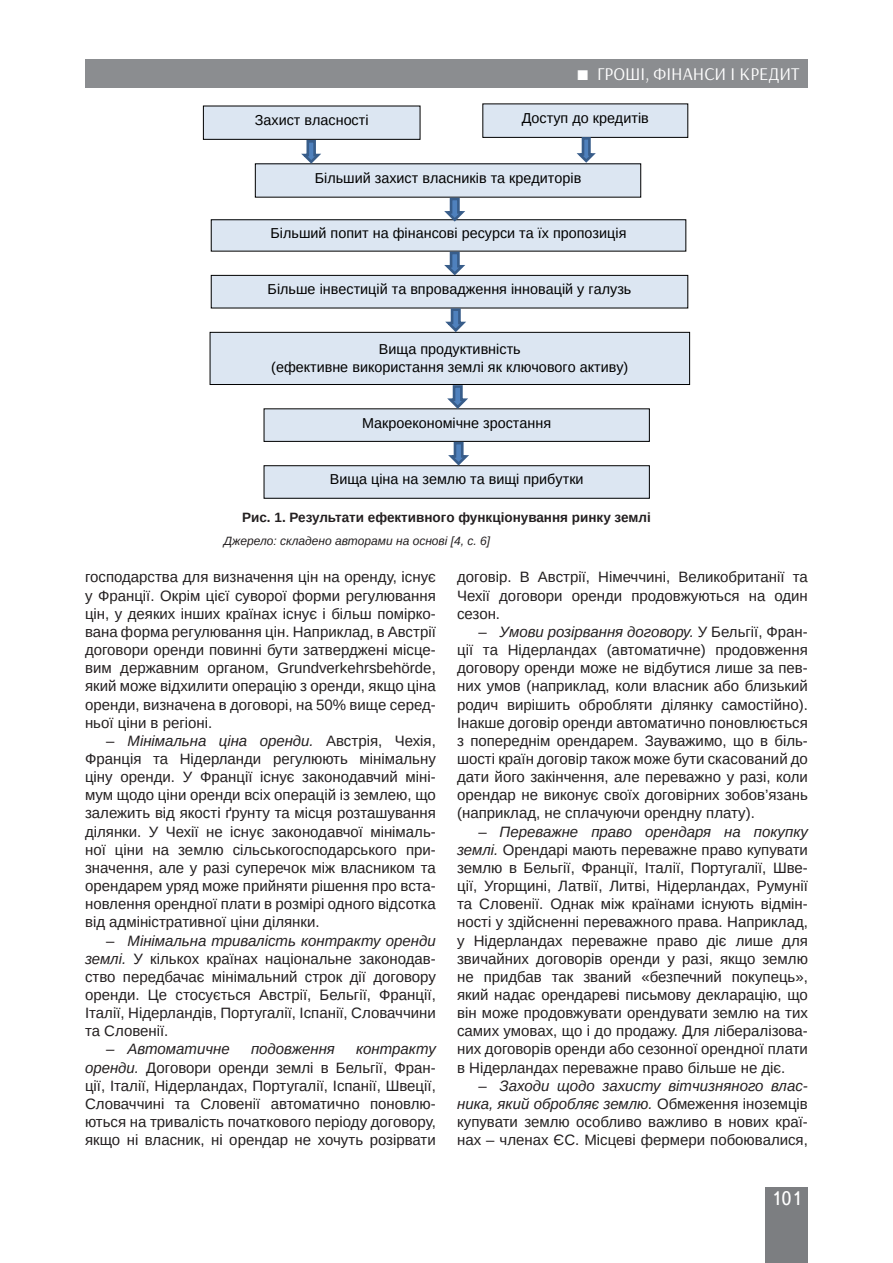
<style>
.page{position:relative;width:893px;height:1263px;background:#fff}
.page>*{position:absolute;margin:0;border:0;box-sizing:border-box;transform-origin:0 0}
.t1{font:19.5px "Ukrainian Text";color:#fff}
.t2{font:18px "Arsenal";color:#fff}
.Текст_основной_G{font:15px/18.1px "Arimo";color:#231f20;text-align:justify}
.Текст_основной_G-2{font:italic 15px "Arimo";color:#231f20}
.t3{font:14.4px/17.9px "Arimo";color:#000;text-align:center}
.Рисунок{font:700 13.5px "Arimo";color:#231f20}
.Джерело{font:italic 12px "Arimo";color:#231f20}
.s1{font-style:italic}
</style>
<div class="page">
<div style="left:765px;top:1187px;width:43px;height:76px;background:#7c7e81"></div>
<div style="left:85px;top:59px;width:723px;height:29px;background:#8b8d90"></div>
<div style="left:203px;top:106px;width:217px;height:33px;background:#dce6f2"></div>
<div style="left:203px;top:106px;width:218px;height:34px;border:1px solid #000"></div>
<div style="left:483px;top:104px;width:205px;height:33px;background:#dce6f2"></div>
<div style="left:482px;top:103px;width:206px;height:35px;border:1px solid #000"></div>
<div style="left:255px;top:164px;width:386px;height:33px;background:#dce6f2"></div>
<svg style="left:301px;top:139px;width:23px;height:26px"></svg>
<svg style="left:576px;top:136px;width:23px;height:29px"></svg>
<div style="left:211px;top:220px;width:475px;height:31px;background:#dce6f2"></div>
<div style="left:211px;top:275px;width:477px;height:33px;background:#dce6f2"></div>
<div style="left:211px;top:275px;width:477px;height:33px;border:1px solid #000"></div>
<div style="left:210px;top:332px;width:480px;height:52px;background:#dce6f2"></div>
<div style="left:210px;top:332px;width:480px;height:53px;border:1px solid #000"></div>
<div style="left:264px;top:409px;width:385px;height:32px;background:#dce6f2"></div>
<div style="left:264px;top:408px;width:386px;height:34px;border:1px solid #000"></div>
<div style="left:264px;top:466px;width:385px;height:32px;background:#dce6f2"></div>
<div style="left:264px;top:465px;width:386px;height:34px;border:1px solid #000"></div>
<svg style="left:444px;top:196px;width:24px;height:26px"></svg>
<svg style="left:448px;top:440px;width:24px;height:27px"></svg>
<svg style="left:447px;top:384px;width:24px;height:26px"></svg>
<svg style="left:445px;top:307px;width:24px;height:27px"></svg>
<svg style="left:444px;top:250px;width:24px;height:27px"></svg>
<p class="t2" style="left:597px;top:63px;width:204px">ГРОШІ, ФІНАНСИ І КРЕДИТ</p>
<p class="t3" style="left:255px;top:111px;width:115px">Захист власност³</p>
<p class="t3" style="left:522px;top:109px;width:129px">Доступ до кредит³в</p>
<p class="t3" style="left:315px;top:169px;width:268px">Б³льший захист власник³в та кредитор³в</p>
<p class="t3" style="left:271px;top:225px;width:357px">Б³льший попит на ф³нансов³ ресурси та ¿х пропозиц³я</p>
<p class="t3" style="left:268px;top:280px;width:365px">Б³льше ³нвестиц³й та впровадження ³нновац³й у галузь</p>
<p class="t3" style="left:271px;top:340px;width:359px">Вища продуктивн³сть<br>(ефективне використання земл³ як ключового активу)</p>
<p class="t3" style="left:362px;top:414px;width:190px">Макроеконом³чне зростання</p>
<p class="t3" style="left:330px;top:470px;width:255px">Вища ц³на на землю та вищ³ прибутки</p>
<p class="Рисунок" style="left:242px;top:508px;width:410px">Рис. 1. Результати ефективного функціонування ринку землі</p>
<p class="Джерело" style="left:224px;top:533px;width:268px">Джерело: складено авторами на основі [4, с. 6]</p>
<p class="Текст_основной_G" style="left:85px;top:568px;width:352px">господарства для визначення цін на оренду, існує у Франції. Окрім цієї суворої форми регулювання цін, у деяких інших країнах існує і більш помірко&shy;вана форма регулювання цін. Наприклад, в Австрії договори оренди повинні бути затверджені місце&shy;вим державним органом, Grundverkehrsbehörde, який може відхилити операцію з оренди, якщо ціна оренди, визначена в договорі, на 50% вище серед&shy;ньої ціни в регіоні.</p>
<p class="Текст_основной_G" style="left:85px;top:732px;width:352px;text-indent:21px">– <span class="s1">Мінімальна ціна оренди.</span> Австрія, Чехія, Франція та Нідерланди регулюють мінімальну ціну оренди. У Франції існує законодавчий міні&shy;мум щодо ціни оренди всіх операцій із землею, що залежить від якості ґрунту та місця розташування ділянки. У Чехії не існує законодавчої мінімаль&shy;ної ціни на землю сільськогосподарського при&shy;значення, але у разі суперечок між власником та орендарем уряд може прийняти рішення про вста&shy;новлення орендної плати в розмірі одного відсотка від адміністративної ціни ділянки.</p>
<p class="Текст_основной_G" style="left:85px;top:931px;width:352px;text-indent:21px">– <span class="s1">Мінімальна тривалість контракту оренди землі.</span> У кількох країнах національне законодав&shy;ство передбачає мінімальний строк дії договору оренди. Це стосується Австрії, Бельгії, Франції, Італії, Нідерландів, Португалії, Іспанії, Словаччини та Словенії.</p>
<p class="Текст_основной_G-2" style="left:106px;top:1039px;width:125px">– Автоматичне</p>
<p class="Текст_основной_G-2" style="left:251px;top:1039px;width:85px">подовження</p>
<p class="Текст_основной_G" style="left:85px;top:1040px;width:352px;text-indent:271px"><span class="s1">контракту оренди.</span> Договори оренди землі в Бельгії, Фран&shy;ції, Італії, Нідерландах, Португалії, Іспанії, Швеції, Словаччині та Словенії автоматично поновлю&shy;ються на тривалість початкового періоду договору, якщо ні власник, ні орендар не хочуть розірвати</p>
<p class="Текст_основной_G" style="left:457px;top:568px;width:352px">договір. В Австрії, Німеччині, Великобританії та Чехії договори оренди продовжуються на один сезон.</p>
<p class="Текст_основной_G" style="left:457px;top:623px;width:352px;text-indent:21px">– <span class="s1">Умови розірвання договору.</span> У Бельгії, Фран&shy;ції та Нідерландах (автоматичне) продовження договору оренди може не відбутися лише за пев&shy;них умов (наприклад, коли власник або близький родич вирішить обробляти ділянку самостійно).<br>Інакше договір оренди автоматично поновлюється з попереднім орендарем. Зауважимо, що в біль&shy;шості країн договір також може бути скасований до дати його закінчення, але переважно у разі, коли орендар не виконує своїх договірних зобов’язань (наприклад, не сплачуючи орендну плату).</p>
<p class="Текст_основной_G" style="left:457px;top:822px;width:352px;text-indent:21px">– <span class="s1">Переважне право орендаря на покупку землі.</span> Орендарі мають переважне право купувати землю в Бельгії, Франції, Італії, Португалії, Шве&shy;ції, Угорщині, Латвії, Литві, Нідерландах, Румунії та Словенії. Однак між країнами існують відмін&shy;ності у здійсненні переважного права. Наприклад, у Нідерландах переважне право діє лише для звичайних договорів оренди у разі, якщо землю не придбав так званий «безпечний покупець», який надає орендареві письмову декларацію, що він може продовжувати орендувати землю на тих самих умовах, що і до продажу. Для лібералізова&shy;них договорів оренди або сезонної орендної плати в Нідерландах переважне право більше не діє.</p>
<p class="Текст_основной_G" style="left:457px;top:1076px;width:352px;text-indent:21px">– <span class="s1">Заходи щодо захисту вітчизняного влас&shy;ника, який обробляє землю.</span> Обмеження іноземців купувати землю особливо важливо в нових краї&shy;нах – членах ЄС. Місцеві фермери побоювалися,</p>
<h1 class="t1" style="left:771px;top:1188px;width:32px">101</h1>
</div>
